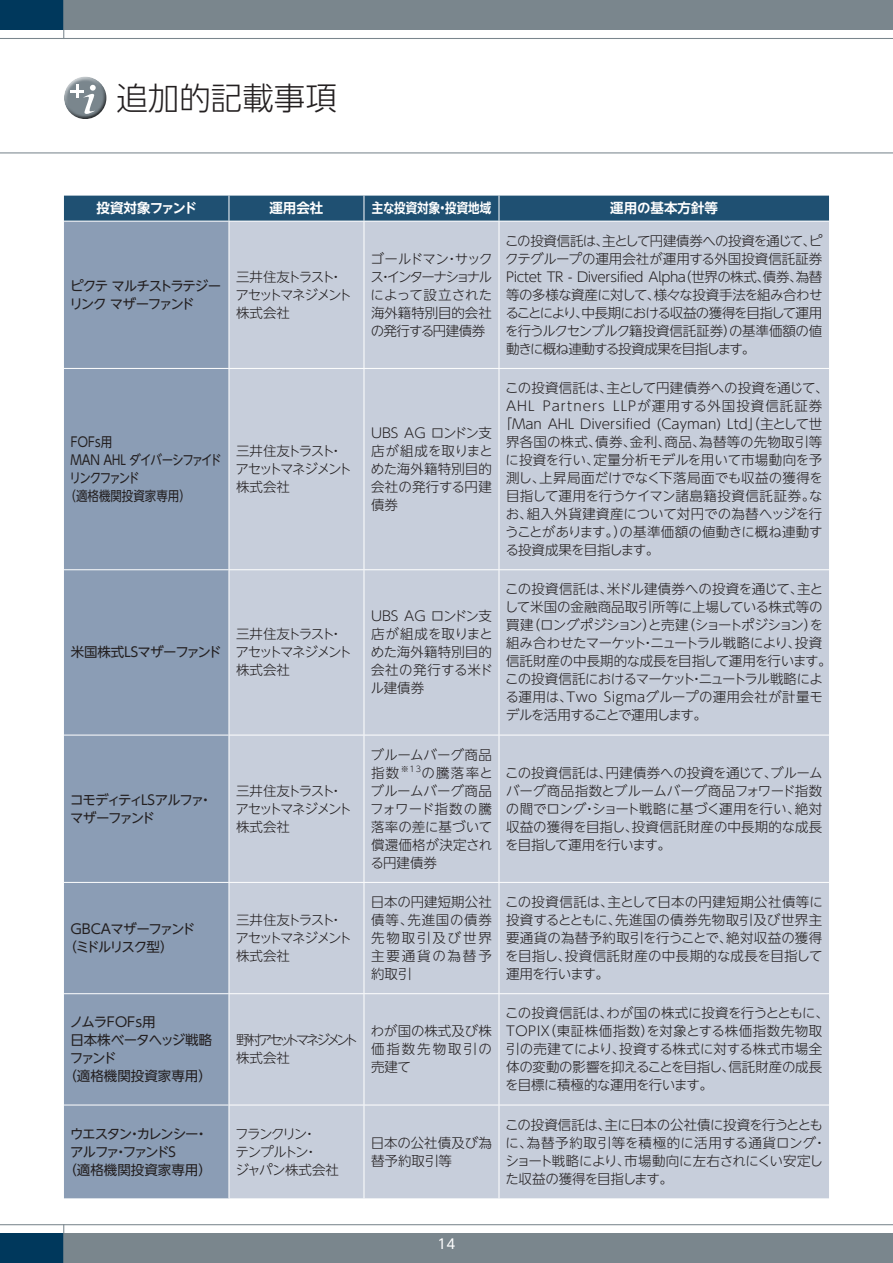
<style>
.page{position:relative;width:893px;height:1263px;background:#fff}
.page>*{position:absolute;margin:0;border:0;box-sizing:border-box;transform-origin:0 0}
.t1{font:300 31.5px "UD Shin Go NT Pro";color:#231f20}
.t2{font:300 13.5px/18px "UD Shin Go NT Pro";letter-spacing:-.005em;color:#231f20;text-align:justify}
.t3{font:300 13.5px/18px "UD Shin Go NT Pro";letter-spacing:-.025em;color:#231f20}
.t4{font:300 13.5px/18px "UD Shin Go NT Pro";letter-spacing:-.095em;color:#231f20}
.t5{font:13.5px/18px "UD Shin Go NT Pro";letter-spacing:-.095em;color:#231f20}
.t6{font:300 13.5px "UD Shin Go NT Pro";letter-spacing:.075em;color:#231f20}
.t7{font:300 13.5px "UD Shin Go NT Pro";letter-spacing:.02em;color:#231f20}
.t8{font:13.5px "UD Shin Go NT Pro";color:#231f20}
.t9{font:300 13.5px/18px "UD Shin Go NT Pro";letter-spacing:-.1em;color:#231f20}
.t10{font:13.5px/18px "UD Shin Go NT Pro";letter-spacing:-.15em;color:#231f20}
.t11{font:300 13.5px/18px "UD Shin Go NT Pro";letter-spacing:-.23em;color:#231f20}
.t12{font:13.5px "UD Shin Go NT Pro";letter-spacing:-.165em;color:#231f20;scale:.85 1}
.t13{font:13.5px "UD Shin Go NT Pro";letter-spacing:-.14em;color:#231f20}
.t14{font:700 13.5px "UD Shin Go NT Pro De";color:#fff}
.t15{font:300 13.5px "UD Shin Go NT Pro";letter-spacing:-.06em;color:#231f20}
.t16{font:700 13.5px "UD Shin Go NT Pro De";color:#fff;scale:.85 1}
.t17{font:13.5px "UD Shin Go NT Pro";color:#231f20;scale:.85 1}
.t18{font:13.5px "UD Shin Go NT Pro";letter-spacing:-.025em;color:#231f20}
.t19{font:13.5px "UD Shin Go NT Pro";letter-spacing:-.175em;color:#231f20}
.t20{font:700 13.5px "UD Shin Go NT Pro De";letter-spacing:-.055em;color:#fff}
.t21{font:13.5px "UD Shin Go NT Pro";letter-spacing:-.24em;color:#231f20}
.t22{font:13.5px "UD Shin Go NT Pro";letter-spacing:-.16em;color:#231f20;scale:.85 1}
.t23{font:13.5px "UD Shin Go NT Pro";letter-spacing:-.095em;color:#231f20;scale:.85 1}
.t24{font:13.5px "UD Shin Go NT Pro";color:#fff}
</style>
<div class="page">
<div style="left:64px;top:0;width:829px;height:30px;background:#7a868d"></div>
<div style="left:64px;top:1233px;width:829px;height:30px;background:#7a868d"></div>
<hr style="left:0;top:38px;width:893px;height:1px;background:#7a868d">
<hr style="left:0;top:152px;width:893px;height:1px;background:#7a868d">
<hr style="left:0;top:1224px;width:893px;height:1px;background:#7a868d">
<div style="left:0;top:0;width:64px;height:30px;background:#00385c"></div>
<div style="left:0;top:1233px;width:64px;height:30px;background:#00385c"></div>
<hr style="left:63px;top:0;width:1px;height:39px;background:#7a868d">
<hr style="left:63px;top:1224px;width:1px;height:39px;background:#7a868d">
<div style="left:64px;top:222px;width:165px;height:976px;background:#8b9db5"></div>
<div style="left:230px;top:222px;width:599px;height:976px;background:#c7cedb"></div>
<div style="left:64px;top:196px;width:765px;height:25px;background:#1f5072"></div>
<hr style="left:364px;top:369px;width:1px;height:200px;background:#fff">
<hr style="left:499px;top:369px;width:1px;height:200px;background:#fff">
<hr style="left:64px;top:569px;width:165px;height:1px;background:#fff">
<hr style="left:229px;top:569px;width:135px;height:1px;background:#fff">
<hr style="left:364px;top:569px;width:135px;height:1px;background:#fff">
<hr style="left:364px;top:570px;width:1px;height:165px;background:#fff">
<hr style="left:499px;top:569px;width:330px;height:1px;background:#fff">
<hr style="left:499px;top:570px;width:1px;height:165px;background:#fff">
<hr style="left:64px;top:735px;width:165px;height:1px;background:#fff">
<hr style="left:229px;top:735px;width:135px;height:1px;background:#fff">
<hr style="left:364px;top:735px;width:135px;height:1px;background:#fff">
<hr style="left:364px;top:735px;width:1px;height:147px;background:#fff">
<hr style="left:499px;top:735px;width:330px;height:1px;background:#fff">
<hr style="left:499px;top:735px;width:1px;height:147px;background:#fff">
<hr style="left:64px;top:882px;width:165px;height:1px;background:#fff">
<hr style="left:229px;top:882px;width:135px;height:1px;background:#fff">
<hr style="left:364px;top:882px;width:135px;height:1px;background:#fff">
<hr style="left:364px;top:883px;width:1px;height:110px;background:#fff">
<hr style="left:499px;top:882px;width:330px;height:1px;background:#fff">
<hr style="left:499px;top:883px;width:1px;height:110px;background:#fff">
<hr style="left:64px;top:993px;width:165px;height:1px;background:#fff">
<hr style="left:229px;top:993px;width:135px;height:1px;background:#fff">
<hr style="left:364px;top:993px;width:135px;height:1px;background:#fff">
<hr style="left:364px;top:994px;width:1px;height:111px;background:#fff">
<hr style="left:499px;top:993px;width:330px;height:1px;background:#fff">
<hr style="left:499px;top:994px;width:1px;height:111px;background:#fff">
<hr style="left:64px;top:1105px;width:165px;height:1px;background:#fff">
<hr style="left:229px;top:1105px;width:135px;height:1px;background:#fff">
<hr style="left:364px;top:1105px;width:135px;height:1px;background:#fff">
<hr style="left:364px;top:1105px;width:1px;height:93px;background:#fff">
<hr style="left:499px;top:1105px;width:330px;height:1px;background:#fff">
<hr style="left:499px;top:1105px;width:1px;height:93px;background:#fff">
<hr style="left:64px;top:368px;width:165px;height:1px;background:#fff">
<hr style="left:229px;top:368px;width:135px;height:1px;background:#fff">
<hr style="left:364px;top:368px;width:135px;height:1px;background:#fff">
<hr style="left:499px;top:368px;width:330px;height:1px;background:#fff">
<hr style="left:364px;top:221px;width:1px;height:147px;background:#fff">
<hr style="left:499px;top:221px;width:1px;height:147px;background:#fff">
<div style="left:64px;top:76px;width:43px;height:34px;background:#fff;opacity:.75"></div>
<div style="left:64px;top:83px;width:44px;height:38px;background:#231f20;opacity:.75"></div>
<h1 class="t1" style="left:116px;top:72px;width:222px">追加的記載事項</h1>
<p class="t20" style="left:97px;top:197px;width:102px">投資対象ファンド</p>
<p class="t14" style="left:269px;top:197px;width:55px">運用会社</p>
<p class="t16" style="left:372px;top:197px;width:142px">主な投資対象・投資地域</p>
<p class="t14" style="left:610px;top:197px;width:109px">運用の基本方針等</p>
<p class="t5" style="left:69px;top:276px;width:153px">ピクテ マルチストラテジーリンク マザーファンド</p>
<p class="t4" style="left:236px;top:267px;width:118px">三井住友トラスト・アセットマネジメント株式会社</p>
<p class="t23" style="left:68px;top:431px;width:53px">ＦＯＦｓ用</p>
<p class="t12" style="left:71px;top:449px;width:179px">ＭＡＮ ＡＨＬ ダイバーシファイド</p>
<p class="t22" style="left:70px;top:467px;width:84px">リンクファンド</p>
<p class="t17" style="left:65px;top:485px;width:150px">（適格機関投資家専用）</p>
<p class="t4" style="left:236px;top:442px;width:118px">三井住友トラスト・アセットマネジメント株式会社</p>
<p class="t13" style="left:71px;top:641px;width:153px">米国株式ＬＳマザーファンド</p>
<p class="t4" style="left:236px;top:625px;width:118px">三井住友トラスト・アセットマネジメント株式会社</p>
<p class="t5" style="left:70px;top:790px;width:144px">コモディティLSアルファ・マザーファンド</p>
<p class="t4" style="left:236px;top:781px;width:118px">三井住友トラスト・アセットマネジメント株式会社</p>
<p class="t10" style="left:63px;top:919px;width:133px;text-indent:6px">ＧＢＣＡマザーファンド（ミドルリスク型）</p>
<p class="t4" style="left:236px;top:910px;width:118px">三井住友トラスト・アセットマネジメント株式会社</p>
<p class="t2" style="left:370px;top:249px;width:124px">ゴールドマン・サックス・インターナショナルによって設立された海外籍特別目的会社の発行する円建債券</p>
<p class="t2" style="left:371px;top:424px;width:124px">UBS AG ロンドン支店が組成を取りまとめた海外籍特別目的会社の発行する円建債券</p>
<p class="t2" style="left:370px;top:607px;width:124px">UBS AG ロンドン支店が組成を取りまとめた海外籍特別目的会社の発行する米ドル建債券</p>
<p class="t2" style="left:370px;top:745px;width:124px">ブルームバーグ商品指数<sup>※13</sup>の騰落率とブルームバーグ商品フォワード指数の騰落率の差に基づいて償還価格が決定される円建債券</p>
<p class="t2" style="left:505px;top:231px;width:319px">この投資信託は、主として円建債券への投資を通じて、ピクテグループの運用会社が運用する外国投資信託証券Pictet TR - Diversified Alpha（世界の株式、債券、為替等の多様な資産に対して、様々な投資手法を組み合わせることにより、中長期における収益の獲得を目指して運用を行うルクセンブルク籍投資信託証券）の基準価額の値動きに概ね連動する投資成果を目指します。</p>
<p class="t2" style="left:505px;top:379px;width:325px">この投資信託は、主として円建債券への投資を通じて、</p>
<p class="t6" style="left:506px;top:395px;width:318px">AHL Partners LLPが運用する外国投資信託証券</p>
<p class="t2" style="left:499px;top:415px;width:325px">「Man AHL Diversified (Cayman) Ltd」（主として世</p>
<p class="t7" style="left:506px;top:431px;width:318px">界各国の株式、債券、金利、商品、為替等の先物取引等</p>
<p class="t2" style="left:506px;top:451px;width:318px">に投資を行い、定量分析モデルを用いて市場動向を予</p>
<p class="t2" style="left:506px;top:469px;width:318px">測し、上昇局面だけでなく下落局面でも収益の獲得を</p>
<p class="t2" style="left:506px;top:487px;width:318px">目指して運用を行うケイマン諸島籍投資信託証券。な</p>
<p class="t2" style="left:506px;top:504px;width:318px">お、組入外貨建資産について対円での為替ヘッジを行</p>
<p class="t2" style="left:505px;top:522px;width:319px">うことがあります。）の基準価額の値動きに概ね連動す</p>
<p class="t15" style="left:505px;top:539px;width:155px">る投資成果を目指します。</p>
<p class="t3" style="left:505px;top:580px;width:328px">この投資信託は、米ドル建債券への投資を通じて、主として米国の金融商品取引所等に上場している株式等の買建（ロングポジション）と売建（ショートポジション）を組み合わせたマーケット・ニュートラル戦略により、投資信託財産の中長期的な成長を目指して運用を行います。この投資信託におけるマーケット・ニュートラル戦略による運用は、Two Sigmaグループの運用会社が計量モデルを活用することで運用します。</p>
<p class="t2" style="left:505px;top:763px;width:319px">この投資信託は、円建債券への投資を通じて、ブルームバーグ商品指数とブルームバーグ商品フォワード指数の間でロング・ショート戦略に基づく運用を行い、絶対収益の獲得を目指し、投資信託財産の中長期的な成長を目指して運用を行います。</p>
<p class="t2" style="left:371px;top:892px;width:123px">日本の円建短期公社債等、先進国の債券先物取引及び世界主要通貨の為替予約取引</p>
<p class="t2" style="left:505px;top:892px;width:319px">この投資信託は、主として日本の円建短期公社債等に投資するとともに、先進国の債券先物取引及び世界主要通貨の為替予約取引を行うことで、絶対収益の獲得を目指し、投資信託財産の中長期的な成長を目指して運用を行います。</p>
<p class="t21" style="left:70px;top:1011px;width:87px">ノムラＦＯＦｓ用</p>
<p class="t18" style="left:71px;top:1029px;width:143px">日本株ベータヘッジ戦略</p>
<p class="t5" style="left:70px;top:1049px;width:48px">ファンド</p>
<p class="t8" style="left:63px;top:1065px;width:150px">（適格機関投資家専用）</p>
<p class="t5" style="left:70px;top:1124px;width:139px">ウエスタン・カレンシー・</p>
<p class="t19" style="left:70px;top:1140px;width:110px">アルファ・ファンドＳ</p>
<p class="t8" style="left:63px;top:1158px;width:150px">（適格機関投資家専用）</p>
<p class="t11" style="left:236px;top:1031px;width:124px">野村アセットマネジメント株式会社</p>
<p class="t2" style="left:371px;top:1022px;width:123px">わが国の株式及び株価指数先物取引の売建て</p>
<p class="t9" style="left:235px;top:1124px;width:105px">フランクリン・<br>テンプルトン・<br>ジャパン株式会社</p>
<p class="t2" style="left:371px;top:1133px;width:122px">日本の公社債及び為替予約取引等</p>
<p class="t2" style="left:505px;top:1004px;width:325px;text-align:left">この投資信託は、わが国の株式に投資を行うとともに、<br>TOPIX（東証株価指数）を対象とする株価指数先物取引の売建てにより、投資する株式に対する株式市場全体の変動の影響を抑えることを目指し、信託財産の成長を目標に積極的な運用を行います。</p>
<p class="t2" style="left:505px;top:1115px;width:323px;text-align:left">この投資信託は、主に日本の公社債に投資を行うとともに、為替予約取引等を積極的に活用する通貨ロング・ショート戦略により、市場動向に左右されにくい安定した収益の獲得を目指します。</p>
<p class="t24" style="left:438px;top:1233px;width:19px">14</p>
</div>
